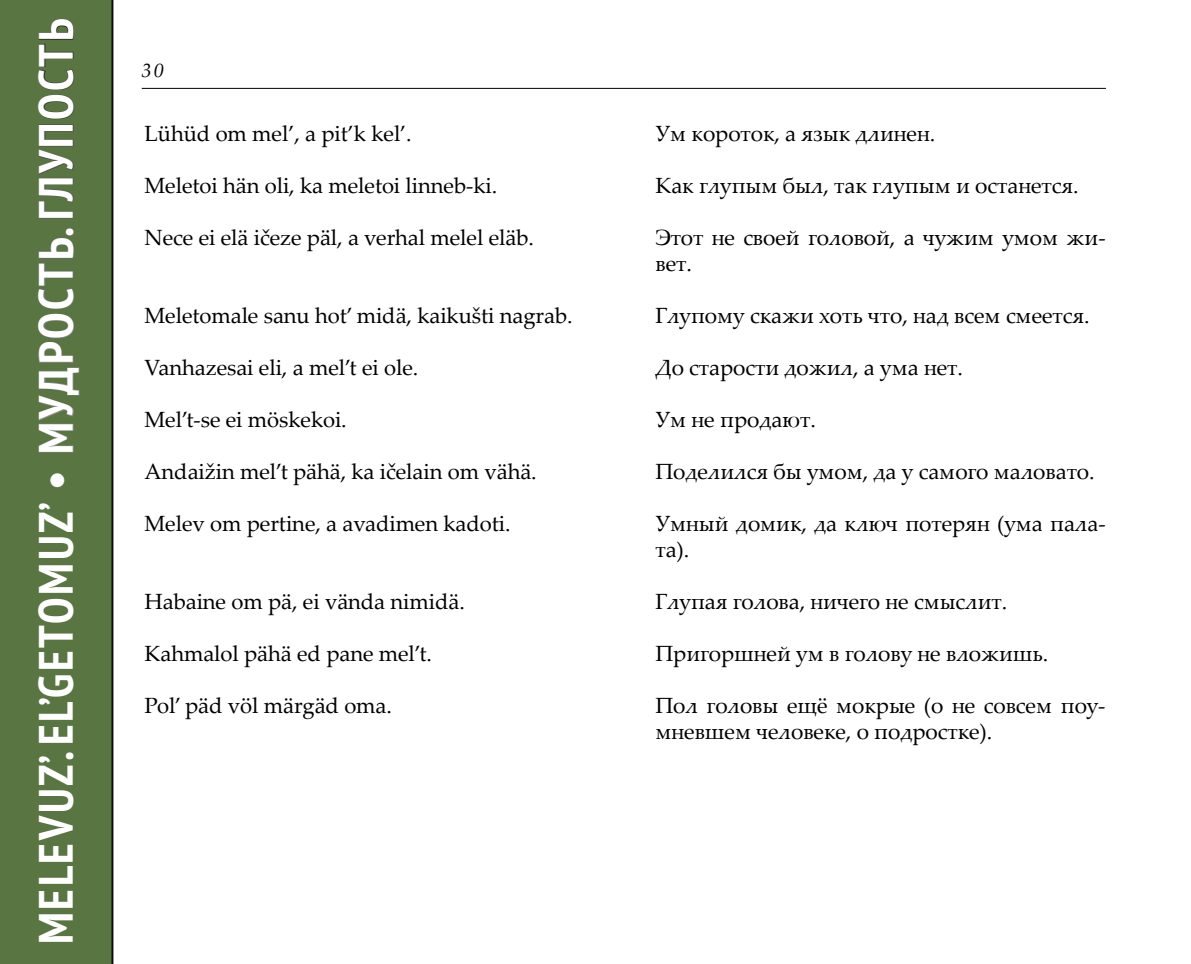
<style>
.page{position:relative;width:1191px;height:964px;background:#fff}
.page>*{position:absolute;margin:0;border:0;box-sizing:border-box;transform-origin:0 0}
.t1{font:700 condensed 48px "PT Sans";letter-spacing:.055em;color:#fff}
.t2{font:22px/26px "Palatino Linotype";letter-spacing:-.005em;color:#000}
.t3{font:italic 20px "Palatino Linotype";color:#000}
.s1{font-family:"Guardian Sans";font-weight:600;font-stretch:normal}
</style>
<div class="page">
<hr style="left:142px;top:88px;width:964px;height:1px;background:#000">
<div style="left:0;top:0;width:113px;height:964px;background:#597541"></div>
<svg style="left:38px;top:227px;width:42px;height:226px;background:#5d7648"></svg>
<svg style="left:38px;top:18px;width:37px;height:201px;background:#556d41"></svg>
<h1 class="t1" style="left:25px;top:944px;width:927px;rotate:-90deg">MELEVUZ’. EL’GETOMUZ’ <span class="s1">•</span> МУДРОСТЬ. ГЛУПОСТЬ</h1>
<p class="t3" style="left:142px;top:55px;width:23px">30</p>
<p class="t2" style="left:145px;top:119px;width:269px">Lühüd om mel’, a pit’k kel’.</p>
<p class="t2" style="left:145px;top:171px;width:354px">Meletoi hän oli, ka meletoi linneb-ki.</p>
<p class="t2" style="left:145px;top:224px;width:391px">Nece ei elä ičeze päl, a verhal melel eläb.</p>
<p class="t2" style="left:145px;top:301px;width:429px">Meletomale sanu hot’ midä, kaikušti nagrab.</p>
<p class="t2" style="left:145px;top:354px;width:275px">Vanhazesai eli, a mel’t ei ole.</p>
<p class="t2" style="left:145px;top:406px;width:204px">Mel’t-se ei möskekoi.</p>
<p class="t2" style="left:145px;top:458px;width:394px">Andaižin mel’t pähä, ka ičelain om vähä.</p>
<p class="t2" style="left:145px;top:510px;width:367px">Melev om pertine, a avadimen kadoti.</p>
<p class="t2" style="left:145px;top:588px;width:322px">Habaine om pä, ei vända nimidä.</p>
<p class="t2" style="left:145px;top:640px;width:289px">Kahmalol pähä ed pane mel’t.</p>
<p class="t2" style="left:145px;top:692px;width:249px">Pol’ päd völ märgäd oma.</p>
<p class="t2" style="left:655px;top:120px;width:281px">Ум короток, а язык длинен.</p>
<p class="t2" style="left:655px;top:172px;width:425px">Как глупым был, так глупым и останется.</p>
<p class="t2" style="left:655px;top:224px;width:452px">Этот не своей головой, а чужим умом жи&shy;вет.</p>
<p class="t2" style="left:655px;top:302px;width:436px">Глупому скажи хоть что, над всем смеется.</p>
<p class="t2" style="left:655px;top:354px;width:309px">До старости дожил, а ума нет.</p>
<p class="t2" style="left:655px;top:406px;width:162px">Ум не продают.</p>
<p class="t2" style="left:655px;top:458px;width:441px">Поделился бы умом, да у самого маловато.</p>
<p class="t2" style="left:655px;top:510px;width:452px">Умный домик, да ключ потерян (ума пала&shy;та).</p>
<p class="t2" style="left:655px;top:588px;width:353px">Глупая голова, ничего не смыслит.</p>
<p class="t2" style="left:655px;top:640px;width:394px">Пригоршней ум в голову не вложишь.</p>
<p class="t2" style="left:655px;top:692px;width:452px">Пол головы ещё мокрые (о не совсем поу&shy;мневшем человеке, о подростке).</p>
</div>
